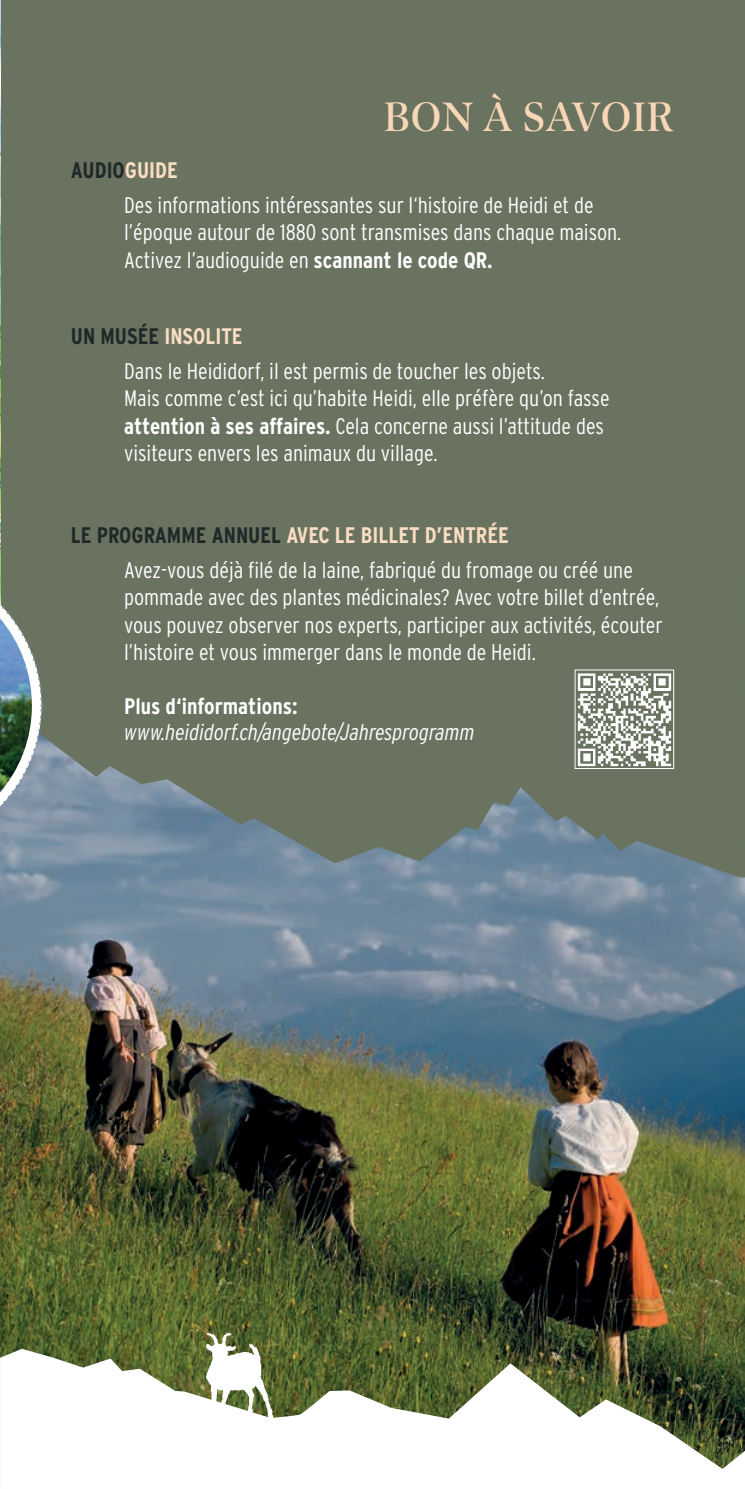
<style>
.page{position:relative;width:745px;height:1489px;background:#fff}
.page>*{position:absolute;margin:0;border:0;box-sizing:border-box;transform-origin:0 0}
.t1{font:42.5px "Dejanire Headline";color:#f9d7b6}
.t2{font:300 22.5px/27.5px "Interstate Condensed";color:#fff}
.t3{font:italic 300 22.5px "Interstate Condensed";color:#fff}
.t4{font:700 22.5px "Interstate Condensed";color:#fff}
.s1{font-weight:700;color:#1f2828}
.s2{font-weight:700;color:#faddc3}
.s3{font-weight:700}
</style>
<div class="page">
<img style="left:0;top:877px;width:744px;height:471px">
<div style="left:0;top:0;width:744px;height:877px;background:#697360"></div>
<svg style="left:0;top:1348px;width:744px;height:121px"></svg>
<img style="left:197px;top:1327px;width:89px;height:104px">
<img style="left:0;top:0;width:1px;height:559px">
<svg style="left:0;top:559px;width:44px;height:292px;background:#859291"></svg>
<img style="left:0;top:618px;width:32px;height:174px">
<img style="left:576px;top:671px;width:95px;height:95px">
<h1 class="t1" style="left:383px;top:92px;width:291px">BON À SAVOIR</h1>
<p class="t2" style="left:124px;top:152px;width:470px;line-height:35px;text-indent:-53px"><span class="s1">AUDIO</span><span class="s2">GUIDE<br></span>Des informations intéressantes sur l‘histoire de Heidi et de</p>
<p class="t2" style="left:124px;top:218px;width:498px">l’époque autour de 1880 sont transmises dans chaque maison.<br>Activez l’audioguide en <span class="s3">scannant le code QR.</span></p>
<p class="t2" style="left:124px;top:318px;width:422px;line-height:35px;text-indent:-53px"><span class="s1">UN MUSÉE</span> <span class="s2">INSOLITE<br></span>Dans le Heididorf, il est permis de toucher les objets.</p>
<p class="t2" style="left:124px;top:384px;width:486px">Mais comme c’est ici qu’habite Heidi, elle préfère qu’on fasse <span class="s3">attention à ses affaires.</span> Cela concerne aussi l’attitude des visiteurs envers les animaux du village.</p>
<p class="t2" style="left:124px;top:517px;width:510px;line-height:35px;text-indent:-53px"><span class="s1">LE PROGRAMME ANNUEL</span> <span class="s2">AVEC LE BILLET D’ENTRÉE<br></span>Avez-vous déjà filé de la laine, fabriqué du fromage ou créé une</p>
<p class="t2" style="left:124px;top:583px;width:539px">pommade avec des plantes médicinales? Avec votre billet d’entrée, vous pouvez observer nos experts, participer aux activités, écouter l’histoire et vous immerger dans le monde de Heidi.</p>
<p class="t4" style="left:124px;top:693px;width:175px">Plus d‘informations:</p>
<p class="t3" style="left:124px;top:719px;width:352px">www.heididorf.ch/angebote/Jahresprogramm</p>
</div>
